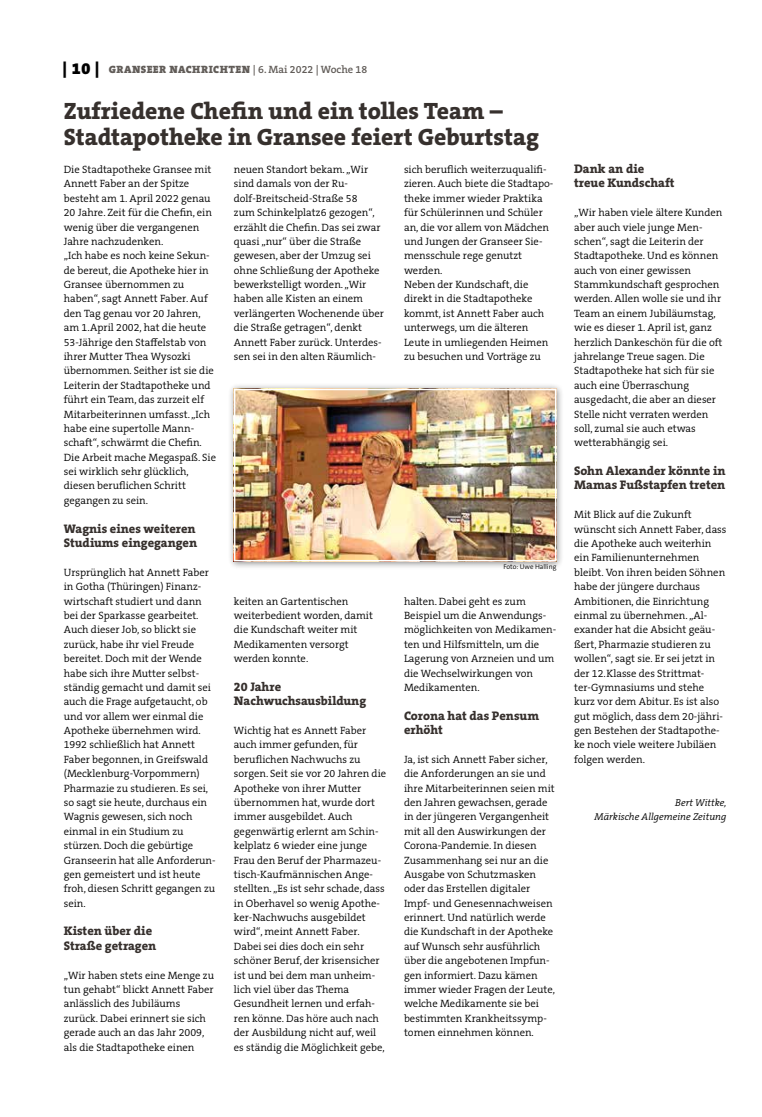
<style>
.page{position:relative;width:762px;height:1117px;background:#fff}
.page>*{position:absolute;margin:0;border:0;box-sizing:border-box;transform-origin:0 0}
.t1{font:800 23.75px/26.2px "The Serif B W8";color:#36302d}
.t2{font:800 12.5px/14.4px "The Serif B W8";color:#36302d}
.t3{font:300 10.62px/14.4px "The Serif B W4";color:#000}
.t4{font:900 10.62px "The Serif B W9";letter-spacing:.045em;color:#615c58}
.t5{font:italic 300 10px/14.4px "The Serif B W4";color:#000;text-align:right}
.t6{font:300 6.88px "The Sans B W4";color:#000}
.s1{font-size:16.25px;color:#000}
.s2{font-family:"The Serif B W6";font-weight:600}
</style>
<div class="page">
<div style="left:228px;top:383px;width:336px;height:186px;background:#000;opacity:.45"></div>
<img style="left:236px;top:390px;width:318px;height:169px">
<div style="left:234px;top:388px;width:322px;height:173px;border:1px solid #fff"></div>
<p class="t4" style="left:63px;top:63px;width:306px"><span class="s1">| 10 |</span> GRANSEER NACHRICHTEN <span class="s2">| 6. Mai 2022 | Woche 18</span></p>
<h1 class="t1" style="left:64px;top:97px;width:477px">Zufriedene Chefin und ein tolles Team –<br>Stadtapotheke in Gransee feiert Geburtstag</h1>
<p class="t3" style="left:64px;top:162px;width:154px">Die Stadtapotheke Gransee mit<br>Annett Faber an der Spitze besteht am 1. April 2022 genau<br>20 Jahre. Zeit für die Chefin, ein wenig über die vergangenen<br>Jahre nachzudenken.<br>„Ich habe es noch keine Sekun&shy;de bereut, die Apotheke hier in<br>Gransee übernommen zu haben“, sagt Annett Faber. Auf den Tag genau vor 20 Jahren, am 1.April 2002, hat die heute<br>53-Jährige den Staffelstab von ihrer Mutter Thea Wysozki übernommen. Seither ist sie die<br>Leiterin der Stadtapotheke und führt ein Team, das zurzeit elf<br>Mitarbeiterinnen umfasst. „Ich habe eine supertolle Mann&shy;schaft“, schwärmt die Chefin.<br>Die Arbeit mache Megaspaß. Sie sei wirklich sehr glücklich, diesen beruflichen Schritt gegangen zu sein.</p>
<p class="t2" style="left:64px;top:521px;width:135px">Wagnis eines weiteren<br>Studiums eingegangen</p>
<p class="t3" style="left:64px;top:565px;width:153px">Ursprünglich hat Annett Faber in Gotha (Thüringen) Finanz&shy;wirtschaft studiert und dann bei der Sparkasse gearbeitet.<br>Auch dieser Job, so blickt sie zurück, habe ihr viel Freude bereitet. Doch mit der Wende habe sich ihre Mutter selbst&shy;ständig gemacht und damit sei auch die Frage aufgetaucht, ob und vor allem wer einmal die<br>Apotheke übernehmen wird.<br>1992 schließlich hat Annett<br>Faber begonnen, in Greifswald (Mecklenburg-Vorpommern)<br>Pharmazie zu studieren. Es sei, so sagt sie heute, durchaus ein<br>Wagnis gewesen, sich noch einmal in ein Studium zu stürzen. Doch die gebürtige<br>Granseerin hat alle Anforderun&shy;gen gemeistert und ist heute froh, diesen Schritt gegangen zu sein.</p>
<p class="t2" style="left:64px;top:923px;width:94px">Kisten über die<br>Straße getragen</p>
<p class="t3" style="left:64px;top:967px;width:152px">„Wir haben stets eine Menge zu tun gehabt“ blickt Annett Faber anlässlich des Jubiläums zurück. Dabei erinnert sie sich gerade auch an das Jahr 2009, als die Stadtapotheke einen</p>
<p class="t3" style="left:404px;top:162px;width:151px">sich beruflich weiterzuqualifi&shy;zieren. Auch biete die Stadtapo&shy;theke immer wieder Praktika für Schülerinnen und Schüler an, die vor allem von Mädchen und Jungen der Granseer Sie&shy;mensschule rege genutzt werden.<br>Neben der Kundschaft, die direkt in die Stadtapotheke kommt, ist Annett Faber auch unterwegs, um die älteren<br>Leute in umliegenden Heimen zu besuchen und Vorträge zu</p>
<p class="t3" style="left:234px;top:162px;width:151px">neuen Standort bekam. „Wir sind damals von der Ru&shy;dolf-Breitscheid-Straße 58<br>zum Schinkelplatz6 gezogen“, erzählt die Chefin. Das sei zwar quasi „nur“ über die Straße gewesen, aber der Umzug sei ohne Schließung der Apotheke bewerkstelligt worden. „Wir haben alle Kisten an einem verlängerten Wochenende über die Straße getragen“, denkt<br>Annett Faber zurück. Unterdes&shy;sen sei in den alten Räumlich-</p>
<p class="t6" style="left:503px;top:562px;width:55px">Foto: Uwe Halling</p>
<p class="t3" style="left:234px;top:593px;width:141px">keiten an Gartentischen weiterbedient worden, damit die Kundschaft weiter mit<br>Medikamenten versorgt werden konnte.</p>
<p class="t2" style="left:234px;top:679px;width:134px">20 Jahre<br>Nachwuchsausbildung</p>
<p class="t3" style="left:234px;top:723px;width:154px">Wichtig hat es Annett Faber auch immer gefunden, für beruflichen Nachwuchs zu sorgen. Seit sie vor 20 Jahren die<br>Apotheke von ihrer Mutter übernommen hat, wurde dort immer ausgebildet. Auch gegenwärtig erlernt am Schin&shy;kelplatz 6 wieder eine junge<br>Frau den Beruf der Pharmazeu&shy;tisch-Kaufmännischen Ange&shy;stellten. „Es ist sehr schade, dass in Oberhavel so wenig Apothe&shy;ker-Nachwuchs ausgebildet wird“, meint Annett Faber.<br>Dabei sei dies doch ein sehr schöner Beruf, der krisensicher ist und bei dem man unheim&shy;lich viel über das Thema<br>Gesundheit lernen und erfah&shy;ren könne. Das höre auch nach der Ausbildung nicht auf, weil es ständig die Möglichkeit gebe,</p>
<p class="t3" style="left:404px;top:593px;width:154px">halten. Dabei geht es zum<br>Beispiel um die Anwendungs&shy;möglichkeiten von Medikamen&shy;ten und Hilfsmitteln, um die<br>Lagerung von Arzneien und um die Wechselwirkungen von<br>Medikamenten.</p>
<p class="t2" style="left:404px;top:708px;width:137px">Corona hat das Pensum erhöht</p>
<p class="t3" style="left:404px;top:752px;width:152px">Ja, ist sich Annett Faber sicher, die Anforderungen an sie und ihre Mitarbeiterinnen seien mit den Jahren gewachsen, gerade in der jüngeren Vergangenheit mit all den Auswirkungen der<br>Corona-Pandemie. In diesen<br>Zusammenhang sei nur an die<br>Ausgabe von Schutzmasken oder das Erstellen digitaler<br>Impf- und Genesennachweisen erinnert. Und natürlich werde die Kundschaft in der Apotheke auf Wunsch sehr ausführlich über die angebotenen Impfun&shy;gen informiert. Dazu kämen immer wieder Fragen der Leute, welche Medikamente sie bei bestimmten Krankheitssymp&shy;tomen einnehmen können.</p>
<p class="t2" style="left:574px;top:161px;width:102px">Dank an die treue Kundschaft</p>
<p class="t3" style="left:574px;top:205px;width:150px">„Wir haben viele ältere Kunden aber auch viele junge Men&shy;schen“, sagt die Leiterin der<br>Stadtapotheke. Und es können auch von einer gewissen<br>Stammkundschaft gesprochen werden. Allen wolle sie und ihr<br>Team an einem Jubiläumstag, wie es dieser 1. April ist, ganz herzlich Dankeschön für die oft jahrelange Treue sagen. Die<br>Stadtapotheke hat sich für sie auch eine Überraschung ausgedacht, die aber an dieser<br>Stelle nicht verraten werden soll, zumal sie auch etwas wetterabhängig sei.</p>
<p class="t2" style="left:574px;top:463px;width:153px">Sohn Alexander könnte in<br>Mamas Fußstapfen treten</p>
<p class="t3" style="left:574px;top:507px;width:154px">Mit Blick auf die Zukunft wünscht sich Annett Faber, dass die Apotheke auch weiterhin ein Familienunternehmen bleibt. Von ihren beiden Söhnen habe der jüngere durchaus<br>Ambitionen, die Einrichtung einmal zu übernehmen. „Al&shy;exander hat die Absicht geäu&shy;ßert, Pharmazie studieren zu wollen“, sagt sie. Er sei jetzt in der 12.Klasse des Strittmat&shy;ter-Gymnasiums und stehe kurz vor dem Abitur. Es ist also gut möglich, dass dem 20-jähri&shy;gen Bestehen der Stadtapothe&shy;ke noch viele weitere Jubiläen folgen werden.</p>
<p class="t5" style="left:594px;top:795px;width:133px">Bert Wittke,<br>Märkische Allgemeine Zeitung</p>
</div>
